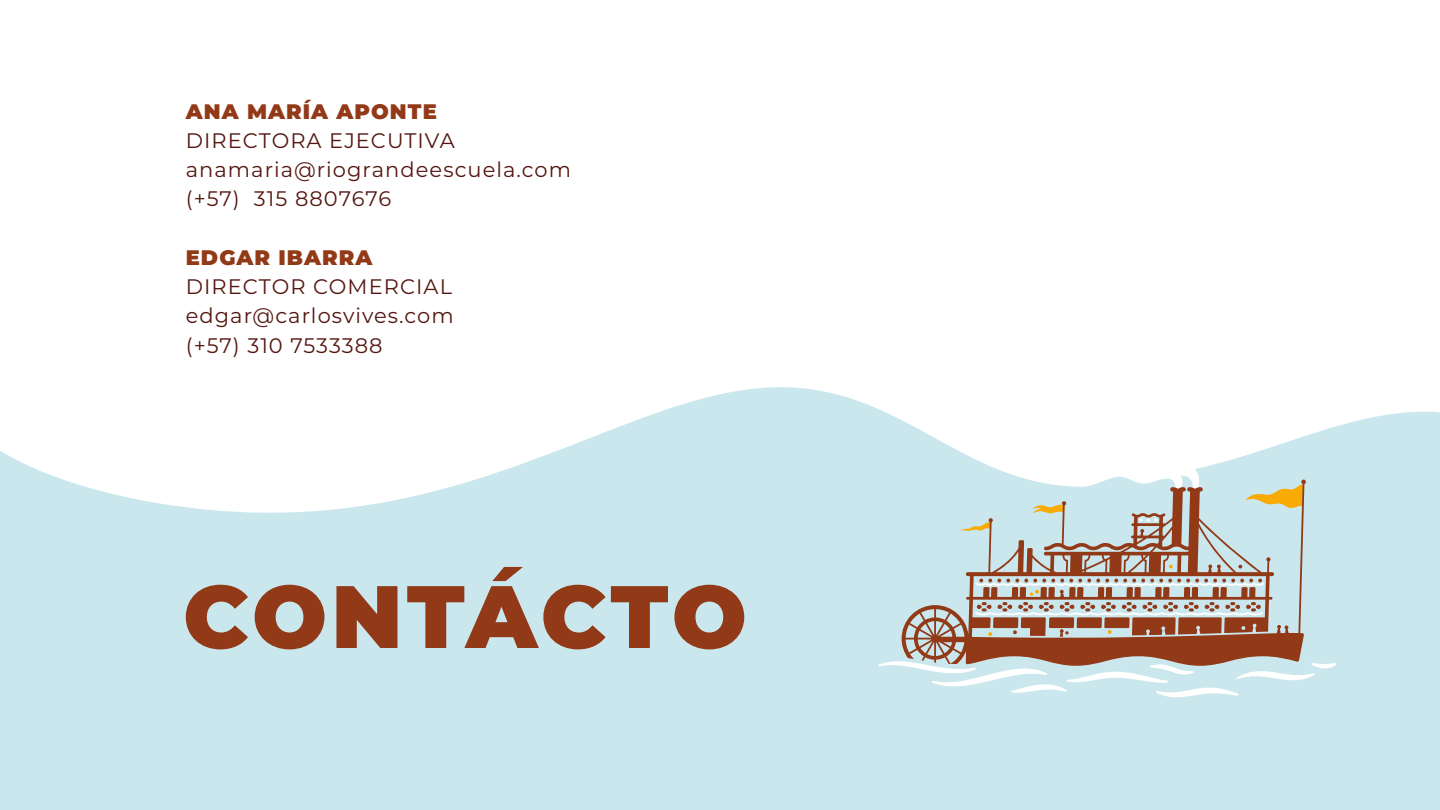
<style>
.page{position:relative;width:1440px;height:810px;background:#cae7ee}
.page>*{position:absolute;margin:0;border:0;box-sizing:border-box;transform-origin:0 0}
.t1{font:900 88.35px "Montserrat";letter-spacing:.04em;color:#923917}
.t2{font:21px/29.2px "Montserrat";letter-spacing:.05em;color:#54160f}
.t3{font:900 21px "Montserrat";letter-spacing:.05em;color:#923917}
</style>
<div class="page">
<svg style="left:878px;top:661px;width:458px;height:37px"></svg>
<svg style="left:902px;top:534px;width:404px;height:132px"></svg>
<svg style="left:1238px;top:565px;width:4px;height:4px"></svg>
<svg style="left:975px;top:579px;width:289px;height:17px"></svg>
<svg style="left:975px;top:602px;width:288px;height:35px"></svg>
<div style="left:0;top:0;width:1440px;height:324px;background:#fff"></div>
<svg style="left:0;top:324px;width:1440px;height:210px;fill:#fff"></svg>
<p class="t3" style="left:186px;top:95px;width:253px">ANA MARÍA APONTE</p>
<p class="t2" style="left:186px;top:125px;width:387px">DIRECTORA EJECUTIVA anamaria@riograndeescuela.com (+57) 315 8807676</p>
<p class="t3" style="left:186px;top:242px;width:188px">EDGAR IBARRA</p>
<p class="t2" style="left:186px;top:271px;width:269px;text-align:justify">DIRECTOR COMERCIAL edgar@carlosvives.com (+57) 310 7533388</p>
<h1 class="t1" style="left:183px;top:550px;width:565px">CONTÁCTO</h1>
</div>
